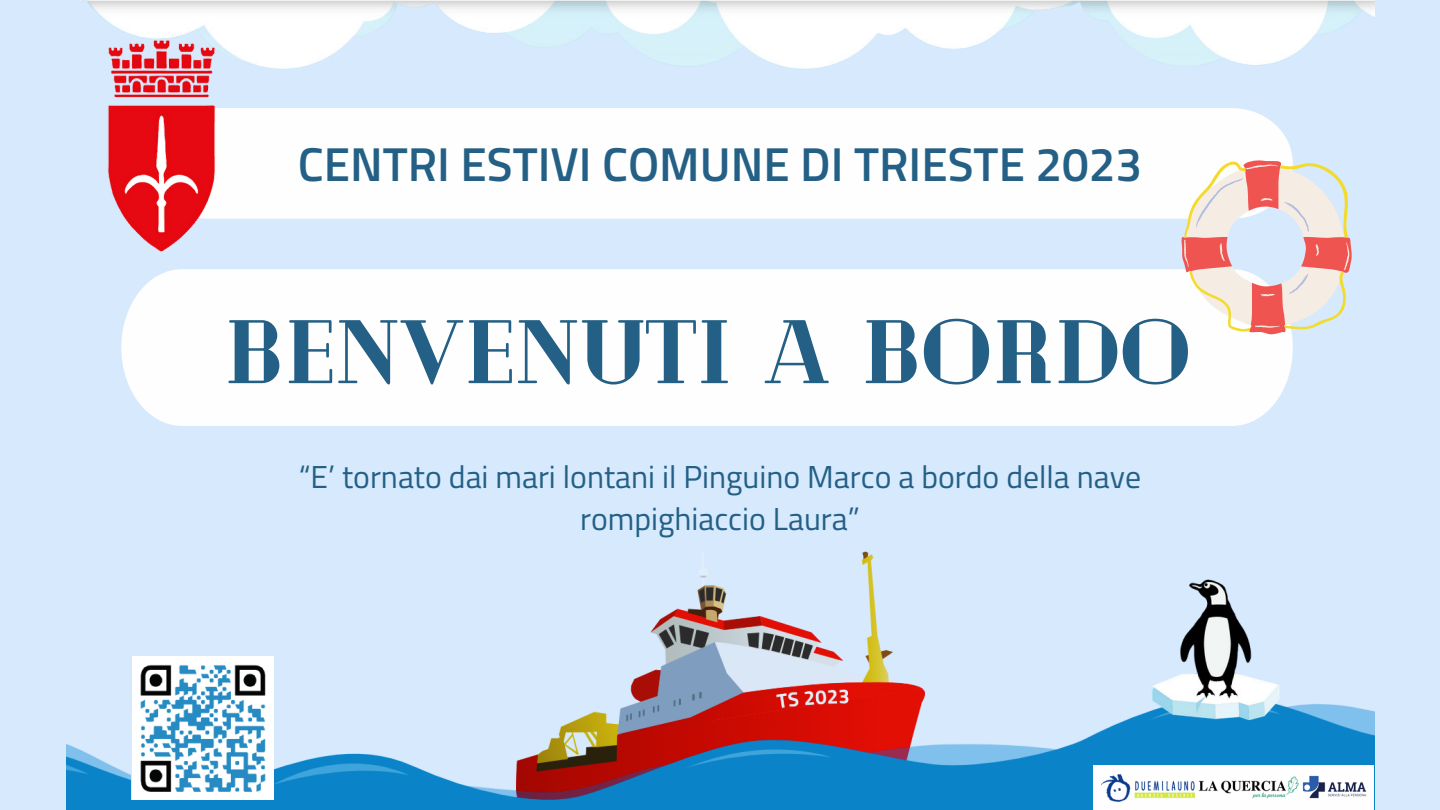
<style>
.page{position:relative;width:1440px;height:810px;background:#d6e9fd}
.page>*{position:absolute;margin:0;border:0;box-sizing:border-box;transform-origin:0 0}
.t1{font:900 90px "Cheque";color:#246085}
.t2{font:600 47.6px "Titillium Web";color:#246085}
.t3{font:31.8px/42.4px "Titillium Web";color:#246085;text-align:center}
</style>
<div class="page">
<img style="left:66px;top:551px;width:1308px;height:259px">
<img style="left:80px;top:0;width:1294px;height:69px">
<img style="left:1137px;top:573px;width:156px;height:156px">
<div style="left:239px;top:108px;width:1054px;height:111px;background:#fefefe"></div>
<div style="left:121px;top:269px;width:1172px;height:157px;background:#fefefe"></div>
<img style="left:82px;top:36px;width:157px;height:216px">
<svg style="left:1181px;top:160px;width:171px;height:175px"></svg>
<div style="left:1094px;top:765px;width:280px;height:45px;background:#fefefe"></div>
<img style="left:1303px;top:775px;width:64px;height:23px">
<img style="left:1198px;top:776px;width:101px;height:23px">
<img style="left:1101px;top:774px;width:93px;height:27px">
<img style="left:131px;top:657px;width:143px;height:142px">
<p class="t2" style="left:298px;top:127px;width:846px">CENTRI ESTIVI COMUNE DI TRIESTE 2023</p>
<p class="t1" style="left:223px;top:293px;width:969px">BENVENUTI A BORDO</p>
<p class="t3" style="left:299px;top:455px;width:844px">“E’ tornato dai mari lontani il Pinguino Marco a bordo della nave rompighiaccio Laura”</p>
</div>
